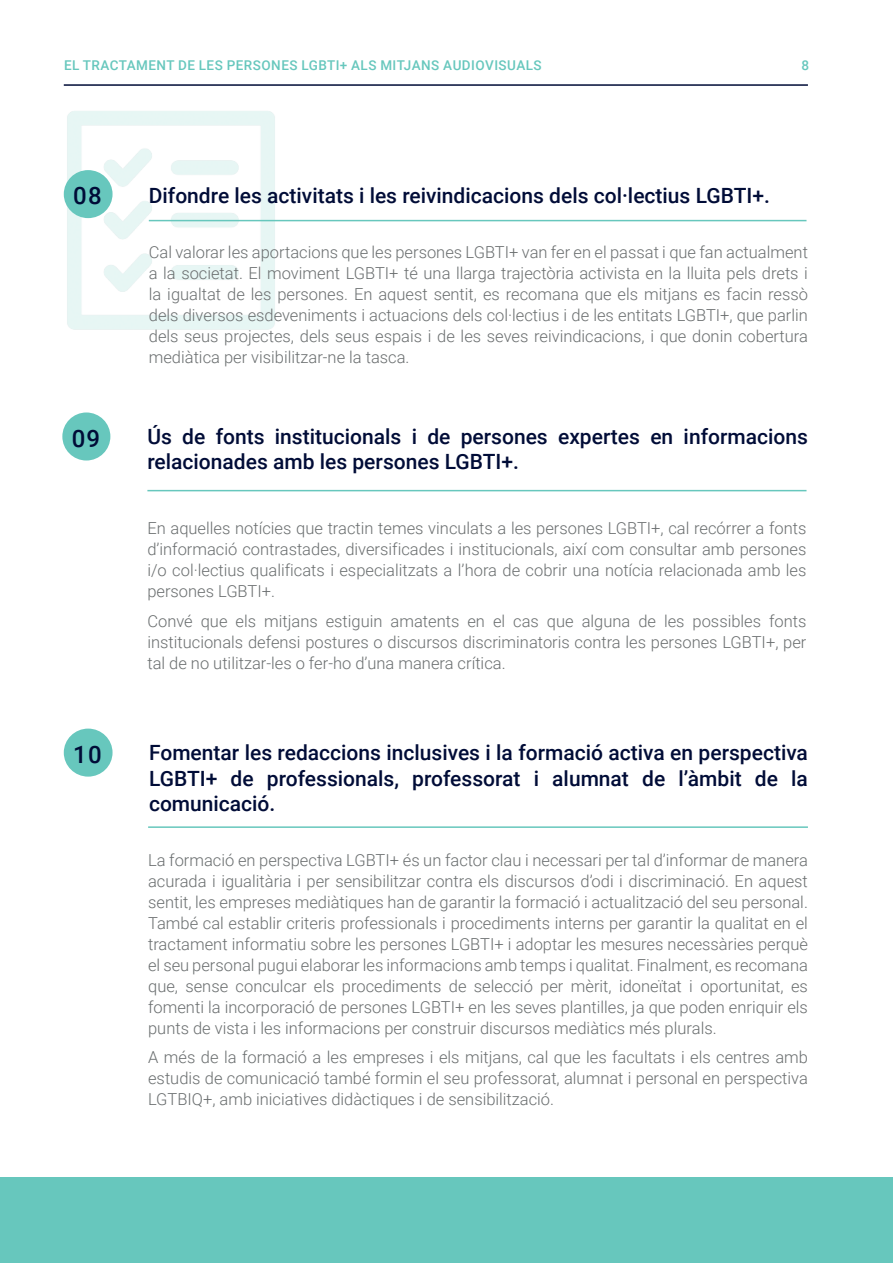
<style>
.page{position:relative;width:893px;height:1263px;background:#fff}
.page>*{position:absolute;margin:0;border:0;box-sizing:border-box;transform-origin:0 0}
.t1{font:500 24px "Roboto";color:#000c37}
.t2{font:500 21px/25.2px "Roboto";color:#000c37}
.t3{font:300 16.5px/21px "Roboto";color:#6a6e6f;text-align:justify}
.t4{font:500 13.5px "Roboto";letter-spacing:.035em;color:#67c7bd}
</style>
<div class="page">
<div style="left:0;top:1178px;width:893px;height:85px;background:#67c7bd"></div>
<hr style="left:64px;top:84px;width:744px;height:2px;background:#000c37">
<img style="left:63px;top:111px;width:227px;height:219px">
<div style="left:64px;top:170px;width:49px;height:48px;background:#67c7bd;border-radius:50%"></div>
<hr style="left:149px;top:220px;width:657px;height:1px;background:#67c7bd">
<div style="left:62px;top:412px;width:48px;height:48px;background:#67c7bd;border-radius:50%"></div>
<hr style="left:147px;top:490px;width:659px;height:1px;background:#67c7bd">
<div style="left:64px;top:729px;width:49px;height:48px;background:#67c7bd;border-radius:50%"></div>
<hr style="left:148px;top:826px;width:660px;height:2px;background:#67c7bd">
<p class="t4" style="left:64px;top:55px;width:479px">EL TRACTAMENT DE LES PERSONES LGBTI+ ALS MITJANS AUDIOVISUALS</p>
<p class="t4" style="left:801px;top:55px;width:9px">8</p>
<h1 class="t1" style="left:73px;top:179px;width:30px">08</h1>
<p class="t2" style="left:149px;top:182px;width:623px">Difondre les activitats i les reivindicacions dels col·lectius LGBTI+.</p>
<p class="t3" style="left:149px;top:241px;width:661px">Cal valorar les aportacions que les persones LGBTI+ van fer en el passat i que fan actualment a la societat. El moviment LGBTI+ té una llarga trajectòria activista en la lluita pels drets i la igualtat de les persones. En aquest sentit, es recomana que els mitjans es facin ressò dels diversos esdeveniments i actuacions dels col·lectius i de les entitats LGBTI+, que parlin dels seus projectes, dels seus espais i de les seves reivindicacions, i que donin cobertura mediàtica per visibilitzar-ne la tasca.</p>
<h1 class="t1" style="left:72px;top:421px;width:30px">09</h1>
<p class="t2" style="left:147px;top:423px;width:662px">Ús de fonts institucionals i de persones expertes en informacions relacionades amb les persones LGBTI+.</p>
<p class="t3" style="left:147px;top:517px;width:661px">En aquelles notícies que tractin temes vinculats a les persones LGBTI+, cal recórrer a fonts d’informació contrastades, diversificades i institucionals, així com consultar amb persones i/o col·lectius qualificats i especialitzats a l’hora de cobrir una notícia relacionada amb les persones LGBTI+.</p>
<p class="t3" style="left:147px;top:610px;width:661px">Convé que els mitjans estiguin amatents en el cas que alguna de les possibles fonts institucionals defensi postures o discursos discriminatoris contra les persones LGBTI+, per tal de no utilitzar-les o fer-ho d’una manera crítica.</p>
<h1 class="t1" style="left:73px;top:737px;width:30px">10</h1>
<p class="t2" style="left:149px;top:739px;width:660px;text-align:justify">Fomentar les redaccions inclusives i la formació activa en perspectiva LGBTI+ de professionals, professorat i alumnat de l’àmbit de la comunicació.</p>
<p class="t3" style="left:148px;top:849px;width:661px">La formació en perspectiva LGBTI+ és un factor clau i necessari per tal d’informar de manera acurada i igualitària i per sensibilitzar contra els discursos d’odi i discriminació. En aquest sentit, les empreses mediàtiques han de garantir la formació i actualització del seu personal.<br>També cal establir criteris professionals i procediments interns per garantir la qualitat en el tractament informatiu sobre les persones LGBTI+ i adoptar les mesures necessàries perquè el seu personal pugui elaborar les informacions amb temps i qualitat. Finalment, es recomana que, sense conculcar els procediments de selecció per mèrit, idoneïtat i oportunitat, es fomenti la incorporació de persones LGBTI+ en les seves plantilles, ja que poden enriquir els punts de vista i les informacions per construir discursos mediàtics més plurals.</p>
<p class="t3" style="left:148px;top:1046px;width:661px">A més de la formació a les empreses i els mitjans, cal que les facultats i els centres amb estudis de comunicació també formin el seu professorat, alumnat i personal en perspectiva LGTBIQ+, amb iniciatives didàctiques i de sensibilització.</p>
</div>
